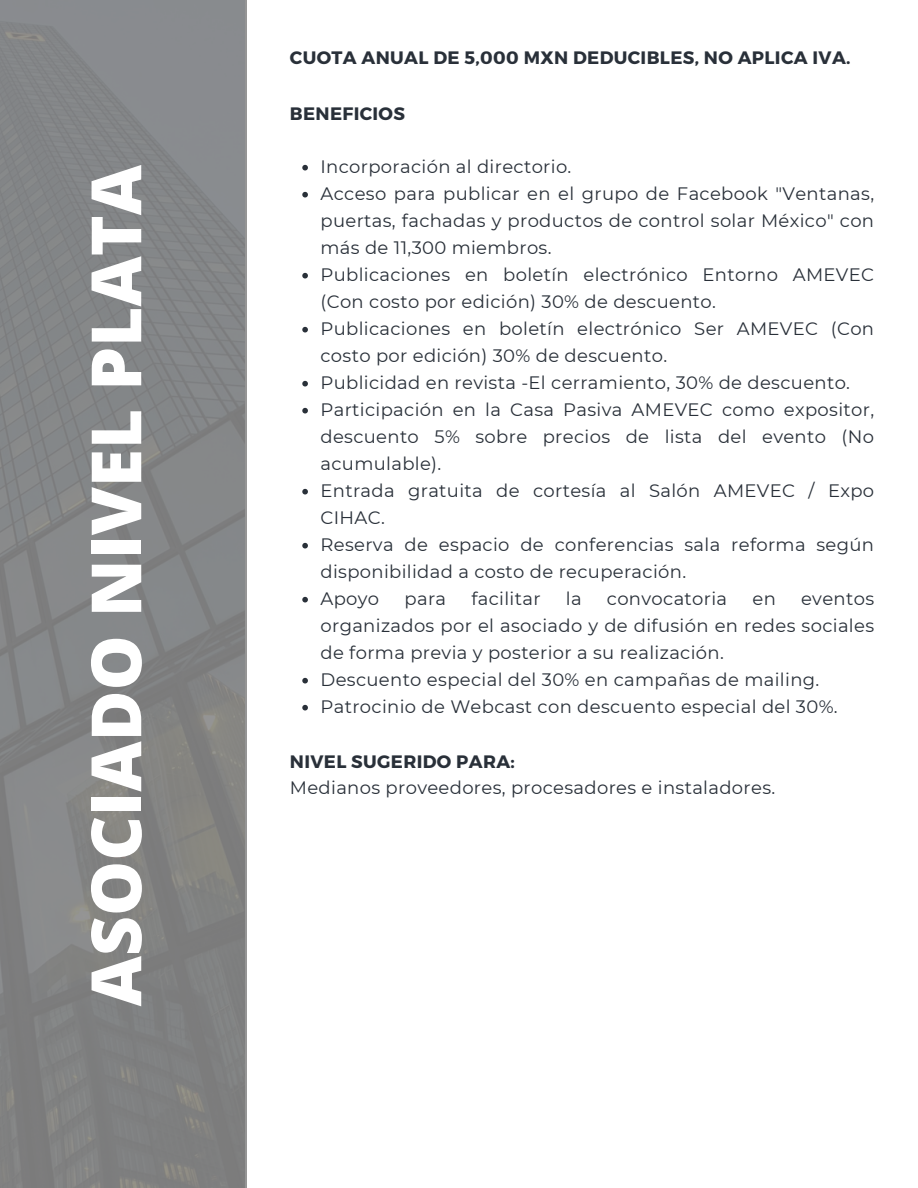
<style>
.page{position:relative;width:918px;height:1188px;background:#fff}
.page>*{position:absolute;margin:0;border:0;box-sizing:border-box;transform-origin:0 0}
.t1{font:800 69.3px "Open Sans";color:#fff}
.t2{font:18px/27px "Montserrat";letter-spacing:.02em;color:#293039}
.t3{font:700 18px "Montserrat";letter-spacing:.02em;color:#293039}
</style>
<div class="page">
<svg style="left:302px;top:165px;width:6px;height:5px"></svg>
<svg style="left:302px;top:192px;width:6px;height:5px"></svg>
<svg style="left:302px;top:273px;width:6px;height:5px"></svg>
<svg style="left:302px;top:327px;width:6px;height:5px"></svg>
<svg style="left:302px;top:381px;width:6px;height:5px"></svg>
<svg style="left:302px;top:408px;width:6px;height:5px"></svg>
<svg style="left:302px;top:489px;width:6px;height:5px"></svg>
<svg style="left:302px;top:543px;width:6px;height:5px"></svg>
<svg style="left:302px;top:597px;width:6px;height:5px"></svg>
<svg style="left:302px;top:678px;width:6px;height:5px"></svg>
<svg style="left:302px;top:705px;width:6px;height:5px"></svg>
<div style="left:0;top:0;width:247px;height:1188px;background:#898989"></div>
<h2 class="t1" style="left:67px;top:1006px;width:843px;rotate:-90deg">ASOCIADO NIVEL PLATA</h2>
<p class="t3" style="left:290px;top:46px;width:562px">CUOTA ANUAL DE 5,000 MXN DEDUCIBLES, NO APLICA IVA.</p>
<p class="t3" style="left:290px;top:102px;width:117px">BENEFICIOS</p>
<p class="t2" style="left:321px;top:153px;width:555px">Incorporación al directorio.<br>Acceso para publicar en el grupo de Facebook "Ventanas, puertas, fachadas y productos de control solar México" con más de 11,300 miembros.<br>Publicaciones en boletín electrónico Entorno AMEVEC (Con costo por edición) 30% de descuento.<br>Publicaciones en boletín electrónico Ser AMEVEC (Con costo por edición) 30% de descuento.<br>Publicidad en revista -El cerramiento, 30% de descuento.<br>Participación en la Casa Pasiva AMEVEC como expositor, descuento 5% sobre precios de lista del evento (No acumulable).<br>Entrada gratuita de cortesía al Salón AMEVEC / Expo CIHAC.<br>Reserva de espacio de conferencias sala reforma según disponibilidad a costo de recuperación.<br>Apoyo</p>
<p class="t2" style="left:405px;top:585px;width:43px">para</p>
<p class="t2" style="left:471px;top:585px;width:71px">facilitar</p>
<p class="t2" style="left:566px;top:585px;width:17px">la</p>
<p class="t2" style="left:607px;top:585px;width:122px">convocatoria</p>
<p class="t2" style="left:752px;top:585px;width:25px">en</p>
<p class="t2" style="left:321px;top:585px;width:555px;text-indent:481px">eventos organizados por el asociado y de difusión en redes sociales de forma previa y posterior a su realización.<br>Descuento especial del 30% en campañas de mailing.<br>Patrocinio de Webcast con descuento especial del 30%.</p>
<p class="t3" style="left:290px;top:750px;width:226px">NIVEL SUGERIDO PARA:</p>
<p class="t2" style="left:290px;top:774px;width:487px">Medianos proveedores, procesadores e instaladores.</p>
</div>
